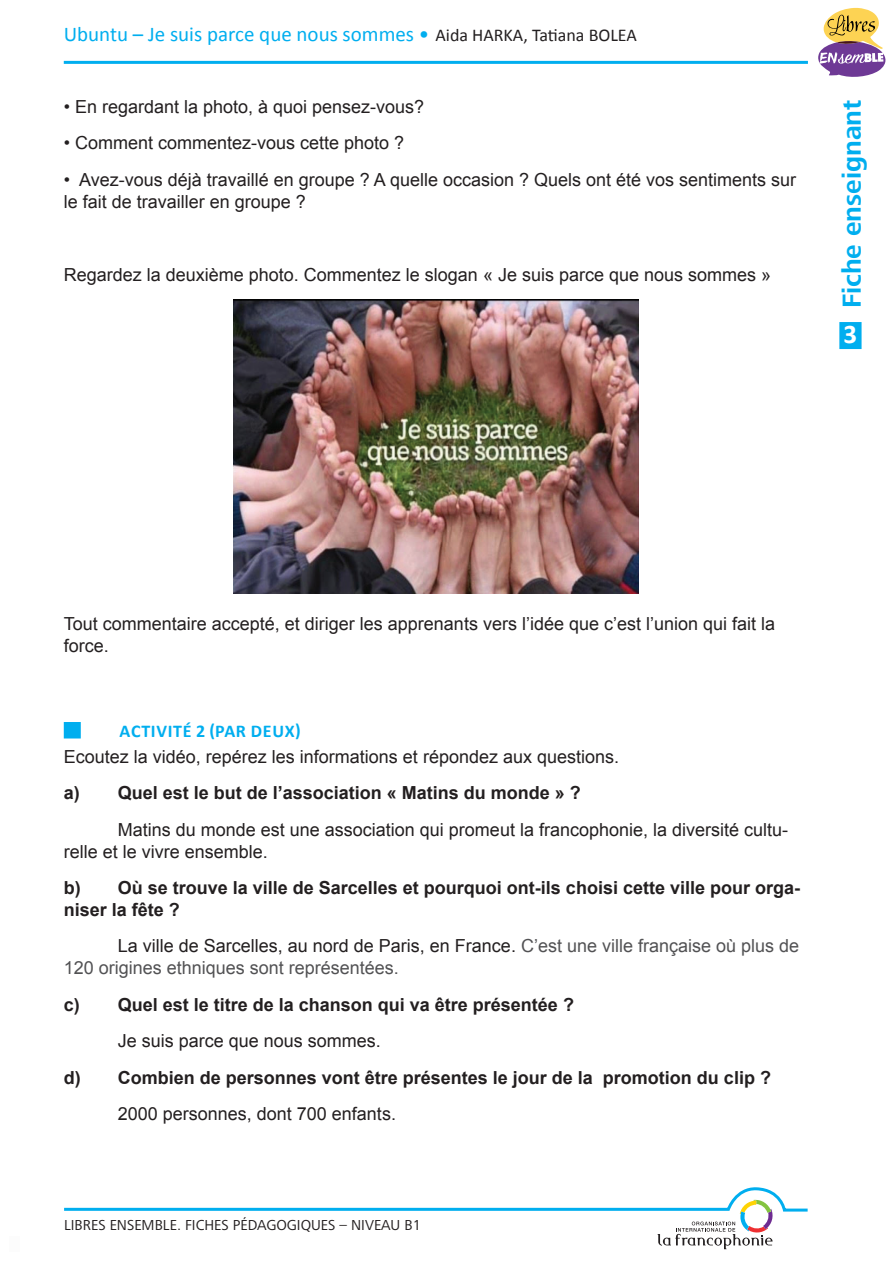
<style>
.page{position:relative;width:893px;height:1263px;background:#fff}
.page>*{position:absolute;margin:0;border:0;box-sizing:border-box;transform-origin:0 0}
.t1{font:700 27px "Frutiger Next LT";color:#00aeef}
.t2{font:700 27px "Calibri";color:#fff}
.t3{font:21px "Calibri";color:#00aeef}
.No_Spacing{font:18px/21.6px "Arial";color:#231f20}
.No_Spacing-2{font:700 18px/21.6px "Arial";color:#231f20}
.No_Spacing-3{font:18px/21.6px "Arial";color:#525254}
.activite_cyan{font:700 18px "Calibri";letter-spacing:.04em;color:#00aeef}
.t4{font:15px "Frutiger Next LT";color:#231f20}
.s1{font-size:18px;color:#231f20}
.s2{color:#231f20}
</style>
<div class="page">
<div style="left:839px;top:322px;width:22px;height:27px;background:#00aeef"></div>
<hr style="left:64px;top:61px;width:744px;height:3px;background:#00aeef">
<svg style="left:64px;top:1187px;width:744px;height:62px"></svg>
<svg style="left:818px;top:8px;width:67px;height:69px"></svg>
<div style="left:64px;top:722px;width:17px;height:16px;background:#00aeef"></div>
<img style="left:233px;top:299px;width:405px;height:295px">
<p class="t3" style="left:64px;top:20px;width:575px">Ubuntu – Je suis parce que nous sommes • <span class="s1">Aida HARKA, Tatiana BOLEA</span></p>
<p class="No_Spacing" style="left:64px;top:96px;width:362px">• En regardant la photo, à quoi pensez-vous?</p>
<p class="No_Spacing" style="left:64px;top:132px;width:342px">• Comment commentez-vous cette photo ?</p>
<p class="No_Spacing" style="left:64px;top:169px;width:734px">• Avez-vous déjà travaillé en groupe ? A quelle occasion ? Quels ont été vos sentiments sur le fait de travailler en groupe ?</p>
<p class="No_Spacing" style="left:64px;top:264px;width:709px">Regardez la deuxième photo. Commentez le slogan « Je suis parce que nous sommes »</p>
<h1 class="t1" style="left:837px;top:308px;width:210px;rotate:-90deg">Fiche enseignant</h1>
<h1 class="t2" style="left:844px;top:317px;width:15px">3</h1>
<p class="No_Spacing" style="left:64px;top:613px;width:713px">Tout commentaire accepté, et diriger les apprenants vers l’idée que c’est l’union qui fait la force.</p>
<p class="activite_cyan" style="left:120px;top:719px;width:183px">ACTIVITÉ 2 (PAR DEUX)</p>
<p class="No_Spacing" style="left:64px;top:746px;width:557px">Ecoutez la vidéo, repérez les informations et répondez aux questions.</p>
<p class="No_Spacing-2" style="left:64px;top:783px;width:519px">a) Quel est le but de l’association « Matins du monde » ?</p>
<p class="No_Spacing" style="left:64px;top:819px;width:726px;text-indent:54px">Matins du monde est une association qui promeut la francophonie, la diversité cultu&shy;relle et le vivre ensemble.</p>
<p class="No_Spacing-2" style="left:64px;top:877px;width:738px">b) Où se trouve la ville de Sarcelles et pourquoi ont-ils choisi cette ville pour orga&shy;niser la fête ?</p>
<p class="No_Spacing-3" style="left:64px;top:935px;width:737px;text-indent:54px"><span class="s2">La ville de Sarcelles, au nord de Paris, en France.</span> C’est une ville française où plus de<br>120 origines ethniques sont représentées.</p>
<p class="No_Spacing-2" style="left:64px;top:994px;width:512px">c) Quel est le titre de la chanson qui va être présentée ?</p>
<p class="No_Spacing" style="left:118px;top:1030px;width:265px">Je suis parce que nous sommes.</p>
<p class="No_Spacing-2" style="left:64px;top:1067px;width:709px">d) Combien de personnes vont être présentes le jour de la promotion du clip ?</p>
<p class="No_Spacing" style="left:118px;top:1103px;width:280px">2000 personnes, dont 700 enfants.</p>
<p class="t4" style="left:64px;top:1216px;width:358px">LIBRES ENSEMBLE. FICHES PÉDAGOGIQUES – NIVEAU B1</p>
</div>
